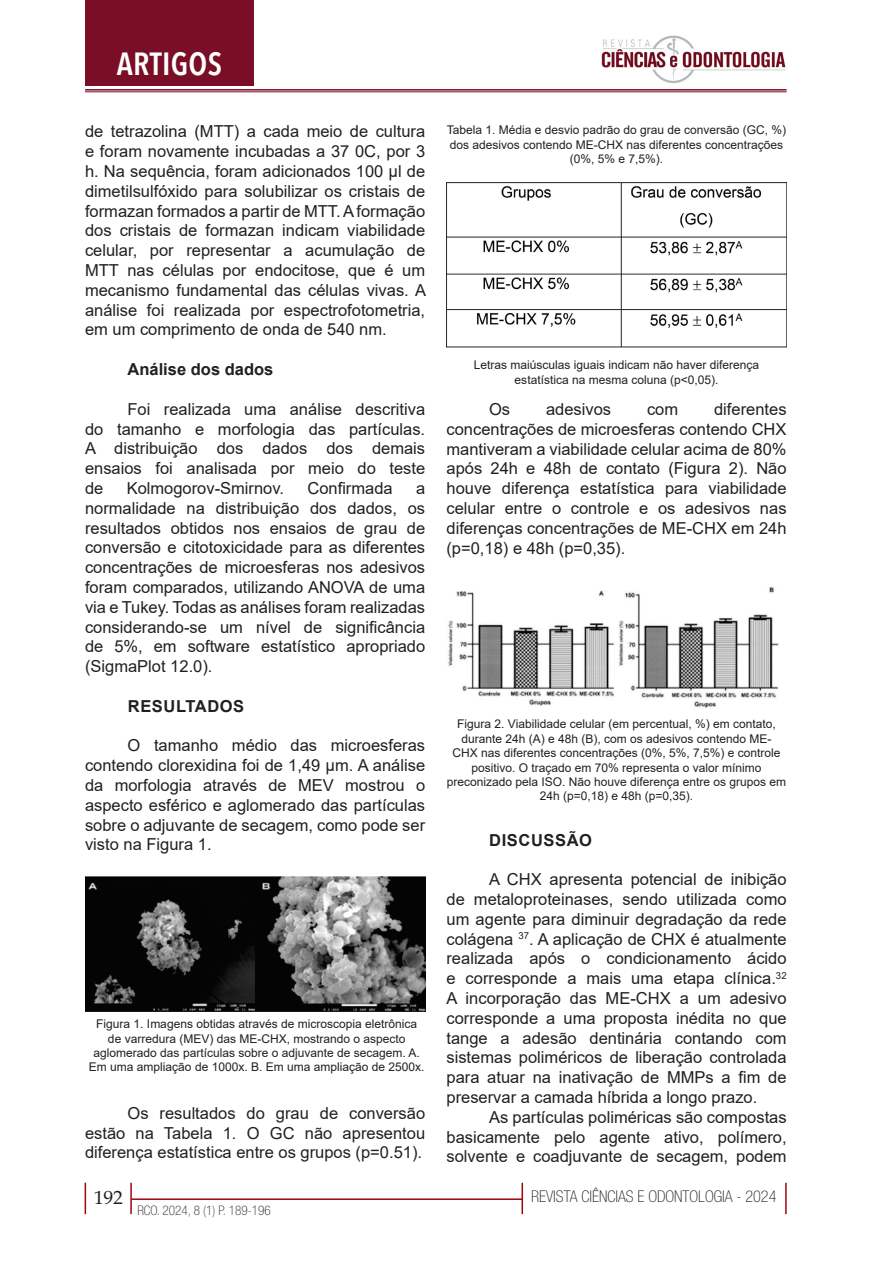
<style>
.page{position:relative;width:893px;height:1263px;background:#fff}
.page>*{position:absolute;margin:0;border:0;box-sizing:border-box;transform-origin:0 0}
.t1{font:600 condensed 31.8px "Avenir Next LT Pro";letter-spacing:.01em;color:#fff}
.t2{font:19.2px "Book Antiqua";color:#231f20}
.t3{font:16.5px/19.8px "Arial";color:#231f20;text-align:justify}
.t4{font:700 16.5px "Arial";letter-spacing:.035em;color:#231f20}
.t5{font:700 16.5px "Arial";color:#231f20}
.t6{font:100 condensed 16.2px "Helvetica Neue LT Std";color:#231f20}
.t7{font:100 condensed 13.2px "Helvetica Neue LT Std";color:#231f20}
.t8{font:12px/14.4px "Arial";color:#231f20;text-align:center}
</style>
<div class="page">
<hr style="left:85px;top:1183px;width:1px;height:31px;background:#9d070d">
<hr style="left:785px;top:1183px;width:2px;height:31px;background:#9d070d">
<hr style="left:521px;top:1183px;width:2px;height:31px;background:#9d070d">
<hr style="left:130px;top:1183px;width:2px;height:31px;background:#9d070d">
<hr style="left:131px;top:1198px;width:391px;height:2px;background:#9d070d">
<img style="left:601px;top:35px;width:185px;height:48px">
<div style="left:85px;top:0;width:169px;height:85px;background:#7b0e27"></div>
<hr style="left:85px;top:89px;width:702px;height:2px;background:#7b0e27">
<hr style="left:85px;top:92px;width:702px;height:1px;background:#7b0e27">
<img style="left:85px;top:876px;width:340px;height:135px">
<img style="left:446px;top:183px;width:341px;height:165px">
<img style="left:448px;top:586px;width:331px;height:122px">
<h1 class="t1" style="left:117px;top:45px;width:107px">ARTIGOS</h1>
<p class="t3" style="left:85px;top:122px;width:343px">de tetrazolina (MTT) a cada meio de cultura e foram novamente incubadas a 37 0C, por 3 h. Na sequência, foram adicionados 100 μl de dimetilsulfóxido para solubilizar os cristais de formazan formados a partir de MTT. A formação dos cristais de formazan indicam viabilidade celular, por representar a acumulação de MTT nas células por endocitose, que é um mecanismo fundamental das células vivas. A análise foi realizada por espectrofotometria, em um comprimento de onda de 540 nm.</p>
<p class="t5" style="left:128px;top:358px;width:147px">Análise dos dados</p>
<p class="t3" style="left:85px;top:399px;width:342px;text-indent:43px">Foi realizada uma análise descritiva do tamanho e morfologia das partículas.<br>A distribuição dos dados dos demais ensaios foi analisada por meio do teste de</p>
<p class="t3" style="left:127px;top:478px;width:159px">Kolmogorov-Smirnov.</p>
<p class="t3" style="left:307px;top:478px;width:87px">Confirmada</p>
<p class="t3" style="left:85px;top:478px;width:342px;text-indent:331px">a normalidade na distribuição dos dados, os resultados obtidos nos ensaios de grau de conversão e citotoxicidade para as diferentes concentrações de microesferas nos adesivos foram comparados, utilizando ANOVA de uma via e Tukey. Todas as análises foram realizadas considerando-se um nível de significância de 5%, em software estatístico apropriado (SigmaPlot 12.0).</p>
<p class="t4" style="left:128px;top:694px;width:118px">RESULTADOS</p>
<p class="t3" style="left:85px;top:735px;width:342px;text-indent:43px">O tamanho médio das microesferas contendo clorexidina foi de 1,49 μm. A análise da morfologia através de MEV mostrou o aspecto esférico e aglomerado das partículas sobre o adjuvante de secagem, como pode ser visto na Figura 1.</p>
<p class="t8" style="left:89px;top:1017px;width:337px">Figura 1. Imagens obtidas através de microscopia eletrônica de varredura (MEV) das ME-CHX, mostrando o aspecto aglomerado das partículas sobre o adjuvante de secagem. A.<br>Em uma ampliação de 1000x. B. Em uma ampliação de 2500x.</p>
<p class="t3" style="left:85px;top:1103px;width:342px;text-indent:43px">Os resultados do grau de conversão estão na Tabela 1. O GC não apresentou diferença estatística entre os grupos (p=0.51).</p>
<p class="t8" style="left:447px;top:123px;width:341px">Tabela 1. Média e desvio padrão do grau de conversão (GC, %) dos adesivos contendo ME-CHX nas diferentes concentrações (0%, 5% e 7,5%).</p>
<p class="t8" style="left:474px;top:358px;width:287px">Letras maiúsculas iguais indicam não haver diferença estatística na mesma coluna (p˂0,05).</p>
<p class="t3" style="left:489px;top:399px;width:23px">Os</p>
<p class="t3" style="left:546px;top:399px;width:67px">adesivos</p>
<p class="t3" style="left:647px;top:399px;width:33px">com</p>
<p class="t3" style="left:446px;top:399px;width:342px;text-indent:268px">diferentes concentrações de microesferas contendo CHX mantiveram a viabilidade celular acima de 80% após 24h e 48h de contato (Figura 2). Não houve diferença estatística para viabilidade celular entre o controle e os adesivos nas diferenças concentrações de ME-CHX em 24h (p=0,18) e 48h (p=0,35).</p>
<p class="t8" style="left:447px;top:717px;width:341px">Figura 2. Viabilidade celular (em percentual, %) em contato, durante 24h (A) e 48h (B), com os adesivos contendo ME-<br>CHX nas diferentes concentrações (0%, 5%, 7,5%) e controle positivo. O traçado em 70% representa o valor mínimo preconizado pela ISO. Não houve diferença entre os grupos em 24h (p=0,18) e 48h (p=0,35).</p>
<p class="t4" style="left:489px;top:828px;width:104px">DISCUSSÃO</p>
<p class="t3" style="left:446px;top:869px;width:342px;text-indent:43px">A CHX apresenta potencial de inibição de metaloproteinases, sendo utilizada como um agente para diminuir degradação da rede colágena <sup>37</sup>. A aplicação de CHX é atualmente realizada após o condicionamento ácido e corresponde a mais uma etapa clínica.<sup>32<br></sup>A incorporação das ME-CHX a um adesivo corresponde a uma proposta inédita no que tange a adesão dentinária contando com sistemas poliméricos de liberação controlada para atuar na inativação de MMPs a fim de preservar a camada híbrida a longo prazo.</p>
<p class="t3" style="left:446px;top:1107px;width:342px;text-indent:43px">As partículas poliméricas são compostas basicamente pelo agente ativo, polímero, solvente e coadjuvante de secagem, podem</p>
<p class="t2" style="left:94px;top:1184px;width:30px">192</p>
<p class="t6" style="left:531px;top:1187px;width:247px">REVISTA CIÊNCIAS E ODONTOLOGIA - 2024</p>
<p class="t7" style="left:137px;top:1203px;width:135px">RCO. 2024, 8 (1) P. 189-196</p>
</div>
